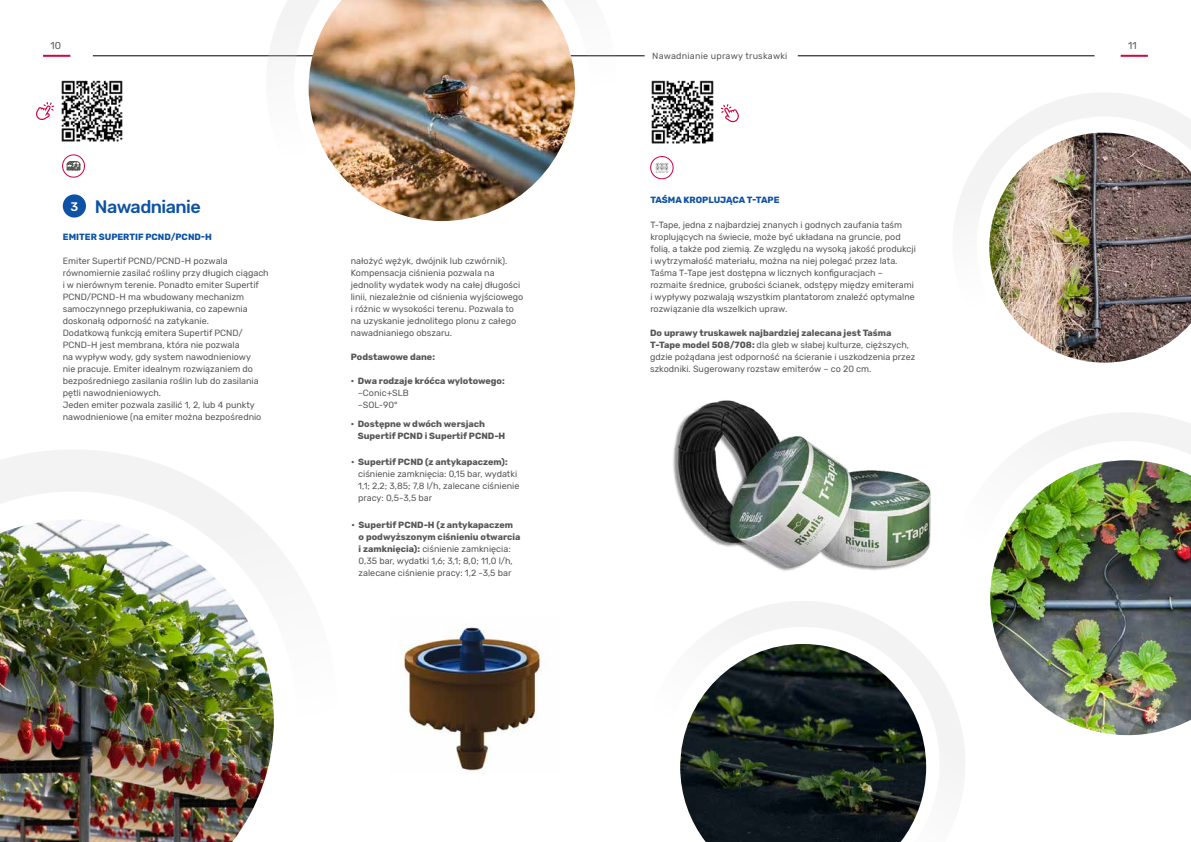
<style>
.page{position:relative;width:1191px;height:842px;background:#fff}
.page>*{position:absolute;margin:0;border:0;box-sizing:border-box;transform-origin:0 0}
.t1{font:500 18px "Rubik";letter-spacing:-.03em;color:#0d52a5}
.t2{font:10px "Rubik";color:#575756}
.t3{font:9px/12px "Rubik";color:#575756}
.t4{font:700 9px/12px "Rubik";color:#575756}
.t5{font:700 9px "Rubik";color:#0d52a5}
.t6{font:9px "Rubik";letter-spacing:.025em;color:#575756}
.s1{font-size:12.4px;color:#fff}
.s2{font-weight:700}
</style>
<div class="page">
<div style="left:63px;top:194px;width:23px;height:24px;background:#0d52a5;border-radius:50%"></div>
<img style="left:673px;top:400px;width:247px;height:171px">
<hr style="left:43px;top:55px;width:27px;height:2px;background:#ce0641">
<hr style="left:1120px;top:55px;width:27px;height:2px;background:#ce0641">
<hr style="left:93px;top:56px;width:551px;height:1px;background:#000">
<hr style="left:797px;top:56px;width:297px;height:1px;background:#000">
<img style="left:403px;top:627px;width:143px;height:144px">
<div style="left:62px;top:154px;width:23px;height:24px;border:1px solid #ce0641;border-radius:50%"></div>
<svg style="left:67px;top:161px;width:13px;height:9px"></svg>
<div style="left:650px;top:156px;width:23px;height:23px;border:1px solid #ce0641;border-radius:50%"></div>
<svg style="left:655px;top:163px;width:13px;height:10px"></svg>
<svg style="left:0;top:450px;width:277px;height:97px;fill:#f6f6f6"></svg>
<img style="left:0;top:519px;width:274px;height:323px">
<svg style="left:247px;top:0;width:389px;height:222px"></svg>
<img style="left:309px;top:0;width:266px;height:221px">
<svg style="left:720px;top:601px;width:192px;height:43px;fill:#f4f4f4"></svg>
<img style="left:680px;top:644px;width:242px;height:198px">
<svg style="left:957px;top:93px;width:234px;height:116px"></svg>
<img style="left:989px;top:133px;width:202px;height:230px">
<svg style="left:920px;top:413px;width:271px;height:388px"></svg>
<img style="left:990px;top:460px;width:201px;height:275px">
<img style="left:61px;top:80px;width:62px;height:62px">
<img style="left:651px;top:80px;width:63px;height:64px">
<svg style="left:36px;top:102px;width:18px;height:18px"></svg>
<svg style="left:721px;top:104px;width:18px;height:18px"></svg>
<p class="t2" style="left:51px;top:39px;width:12px">10</p>
<p class="t2" style="left:1128px;top:39px;width:10px">11</p>
<h1 class="t1" style="left:71px;top:197px;width:132px"><span class="s1">3</span> Nawadnianie</h1>
<p class="t5" style="left:63px;top:232px;width:13px">Emiter</p>
<p class="t5" style="left:99px;top:232px;width:13px">Supertif</p>
<p class="t5" style="left:145px;top:232px;width:68px">PCND/PCND-H</p>
<p class="t3" style="left:63px;top:255px;width:207px">Emiter Supertif PCND/PCND-H pozwala równomiernie zasilać rośliny przy długich ciągach i w nierównym terenie. Ponadto emiter Supertif PCND/PCND-H ma wbudowany mechanizm samoczynnego przepłukiwania, co zapewnia doskonałą odporność na zatykanie.<br>Dodatkową funkcją emitera Supertif PCND/ PCND-H jest membrana, która nie pozwala<br>na wypływ wody, gdy system nawodnieniowy<br>nie pracuje. Emiter idealnym rozwiązaniem do bezpośredniego zasilania roślin lub do zasilania pętli nawodnieniowych.<br>Jeden emiter pozwala zasilić 1, 2, lub 4 punkty nawodnieniowe (na emiter można bezpośrednio</p>
<p class="t3" style="left:351px;top:255px;width:174px">nałożyć wężyk, dwójnik lub czwórnik).<br>Kompensacja ciśnienia pozwala na jednolity wydatek wody na całej długości linii, niezależnie od ciśnienia wyjściowego i różnic w wysokości terenu. Pozwala to na uzyskanie jednolitego plonu z całego nawadnianiego obszaru.</p>
<p class="t4" style="left:351px;top:351px;width:86px">Podstawowe dane:</p>
<p class="t4" style="left:351px;top:375px;width:155px">• Dwa rodzaje króćca wylotowego:</p>
<p class="t3" style="left:358px;top:387px;width:53px">–Conic+SLB –SOL-90°</p>
<p class="t4" style="left:358px;top:418px;width:149px;text-indent:-7px">• Dostępne w dwóch wersjach<br>Supertif PCND i Supertif PCND-H</p>
<p class="t4" style="left:351px;top:456px;width:158px">• Supertif PCND (z antykapaczem):</p>
<p class="t3" style="left:358px;top:468px;width:163px">ciśnienie zamknięcia: 0,15 bar, wydatki<br>1,1; 2,2; 3,85; 7,8 l/h, zalecane ciśnienie pracy: 0,5-3,5 bar</p>
<p class="t3" style="left:359px;top:519px;width:163px;text-indent:-7px"><span class="s2">• Supertif PCND-H (z antykapaczem o podwyższonym ciśnieniu otwarcia i zamknięcia):</span> ciśnienie zamknięcia:<br>0,35 bar, wydatki 1,6; 3,1; 8,0; 11,0 l/h, zalecane ciśnienie pracy: 1,2 -3,5 bar</p>
<p class="t6" style="left:652px;top:50px;width:137px">Nawadnianie uprawy truskawki</p>
<p class="t5" style="left:650px;top:195px;width:41px">Taśma kropluj</p>
<p class="t5" style="left:726px;top:195px;width:42px">ąca T-Tape</p>
<p class="t3" style="left:650px;top:219px;width:267px">T-Tape, jedna z najbardziej znanych i godnych zaufania taśm kroplujących na świecie, może być układana na gruncie, pod folią, a także pod ziemią. Ze względu na wysoką jakość produkcji i wytrzymałość materiału, można na niej polegać przez lata.<br>Taśma T-Tape jest dostępna w licznych konfiguracjach – rozmaite średnice, grubości ścianek, odstępy między emiterami i wypływy pozwalają wszystkim plantatorom znaleźć optymalne rozwiązanie dla wszelkich upraw.</p>
<p class="t3" style="left:650px;top:327px;width:267px"><span class="s2">Do uprawy truskawek najbardziej zalecana jest Taśma T-Tape model 508/708:</span> dla gleb w słabej kulturze, cięższych, gdzie pożądana jest odporność na ścieranie i uszkodzenia przez szkodniki. Sugerowany rozstaw emiterów – co 20 cm.</p>
</div>
